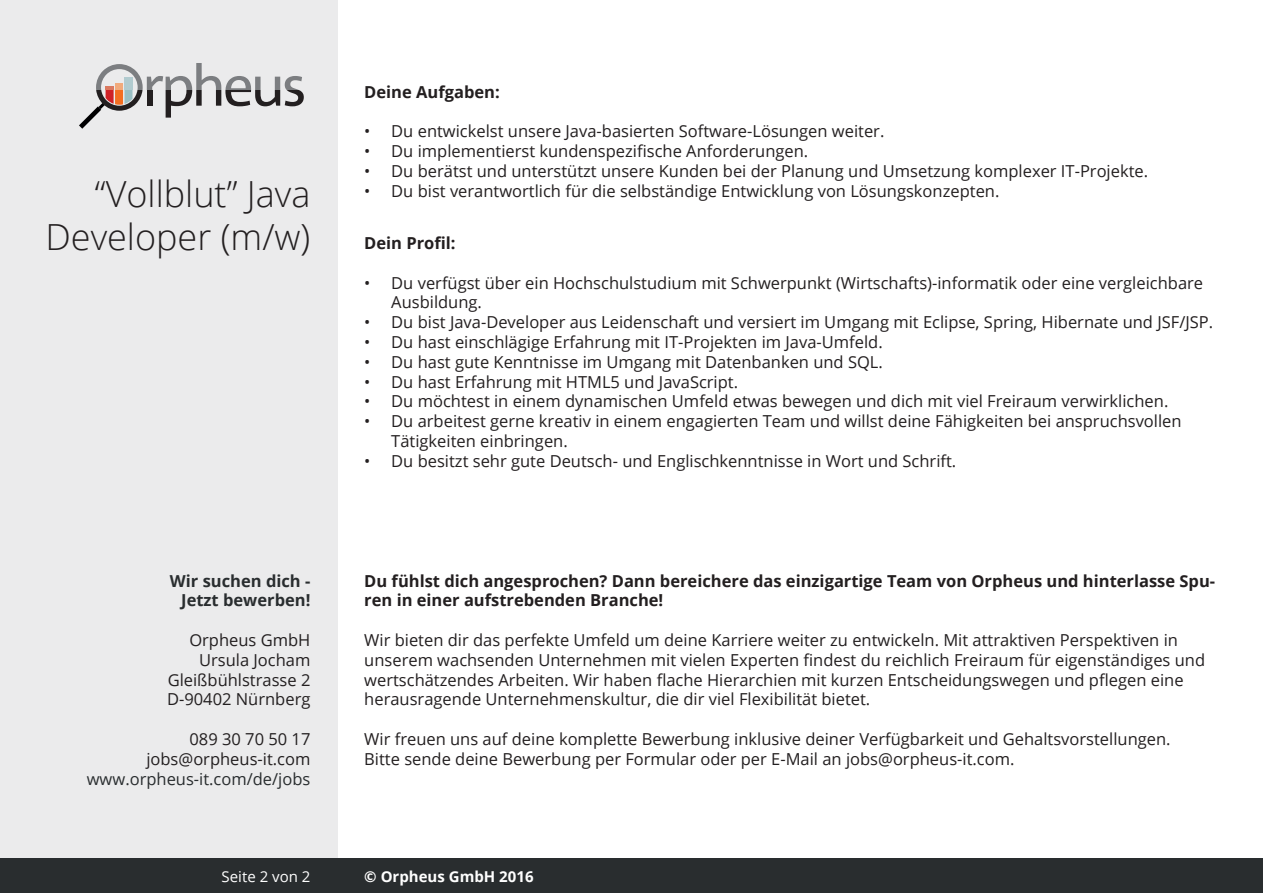
<style>
.page{position:relative;width:1263px;height:893px;background:#fff}
.page>*{position:absolute;margin:0;border:0;box-sizing:border-box;transform-origin:0 0}
.t1{font:300 36px/43.2px "Open Sans";color:#231f20;text-align:right}
.t2{font:16.5px/19.8px "Open Sans";color:#231f20}
.t3{font:700 16.5px/19.8px "Open Sans";color:#231f20}
.t4{font:700 16.5px/19.8px "Open Sans";color:#292d2f;text-align:right}
.t5{font:16.5px "Open Sans";color:#292d2f}
.t6{font:700 15px "Open Sans";color:#fff}
.t7{font:15px "Open Sans";color:#fff}
</style>
<div class="page">
<div style="left:0;top:0;width:337px;height:893px;background:#ebebec"></div>
<div style="left:0;top:859px;width:1263px;height:34px;background:#292d2f"></div>
<svg style="left:79px;top:63px;width:225px;height:66px"></svg>
<h1 class="t1" style="left:45px;top:171px;width:266px">“Vollblut” Java<br>Developer (m/w)</h1>
<p class="t4" style="left:170px;top:570px;width:142px">Wir suchen dich -<br>Jetzt bewerben!</p>
<p class="t2" style="left:167px;top:630px;width:145px;text-align:right">Orpheus GmbH<br>Ursula Jocham<br>Gleißbühlstrasse 2<br>D-90402 Nürnberg</p>
<p class="t2" style="left:146px;top:729px;width:166px;text-align:right">089 30 70 50 17 jobs@orpheus-it.com</p>
<p class="t5" style="left:87px;top:767px;width:225px">www.orpheus-it.com/de/jobs</p>
<p class="t3" style="left:364px;top:81px;width:137px">Deine Aufgaben:</p>
<p class="t2" style="left:364px;top:121px;width:522px">• Du entwickelst unsere Java-basierten Software-Lösungen weiter.</p>
<p class="t2" style="left:364px;top:141px;width:445px">• Du implementierst kundenspezifische Anforderungen.</p>
<p class="t2" style="left:364px;top:161px;width:785px">• Du berätst und unterstützt unsere Kunden bei der Planung und Umsetzung komplexer IT-Projekte.</p>
<p class="t2" style="left:364px;top:180px;width:637px">• Du bist verantwortlich für die selbständige Entwicklung von Lösungskonzepten.</p>
<p class="t3" style="left:364px;top:233px;width:93px">Dein Profil:</p>
<p class="t2" style="left:391px;top:272px;width:813px;text-indent:-27px">• Du verfügst über ein Hochschulstudium mit Schwerpunkt (Wirtschafts)-informatik oder eine vergleichbare<br>Ausbildung.</p>
<p class="t2" style="left:364px;top:312px;width:850px">• Du bist Java-Developer aus Leidenschaft und versiert im Umgang mit Eclipse, Spring, Hibernate und JSF/JSP.</p>
<p class="t2" style="left:364px;top:332px;width:520px">• Du hast einschlägige Erfahrung mit IT-Projekten im Java-Umfeld.</p>
<p class="t2" style="left:364px;top:351px;width:520px">• Du hast gute Kenntnisse im Umgang mit Datenbanken und SQL.</p>
<p class="t2" style="left:364px;top:371px;width:375px">• Du hast Erfahrung mit HTML5 und JavaScript.</p>
<p class="t2" style="left:364px;top:391px;width:806px">• Du möchtest in einem dynamischen Umfeld etwas bewegen und dich mit viel Freiraum verwirklichen.</p>
<p class="t2" style="left:391px;top:411px;width:792px;text-indent:-27px">• Du arbeitest gerne kreativ in einem engagierten Team und willst deine Fähigkeiten bei anspruchsvollen<br>Tätigkeiten einbringen.</p>
<p class="t2" style="left:364px;top:450px;width:593px">• Du besitzt sehr gute Deutsch- und Englischkenntnisse in Wort und Schrift.</p>
<p class="t3" style="left:364px;top:570px;width:852px">Du fühlst dich angesprochen? Dann bereichere das einzigartige Team von Orpheus und hinterlasse Spu&shy;ren in einer aufstrebenden Branche!</p>
<p class="t2" style="left:364px;top:630px;width:842px">Wir bieten dir das perfekte Umfeld um deine Karriere weiter zu entwickeln. Mit attraktiven Perspektiven in unserem wachsenden Unternehmen mit vielen Experten findest du reichlich Freiraum für eigenständiges und wertschätzendes Arbeiten. Wir haben flache Hierarchien mit kurzen Entscheidungswegen und pflegen eine herausragende Unternehmenskultur, die dir viel Flexibilität bietet.</p>
<p class="t2" style="left:364px;top:729px;width:808px">Wir freuen uns auf deine komplette Bewerbung inklusive deiner Verfügbarkeit und Gehaltsvorstellungen.<br>Bitte sende deine Bewerbung per Formular oder per E-Mail an jobs@orpheus-it.com.</p>
<p class="t7" style="left:222px;top:866px;width:90px">Seite 2 von 2</p>
<p class="t6" style="left:364px;top:866px;width:171px">© Orpheus GmbH 2016</p>
</div>
